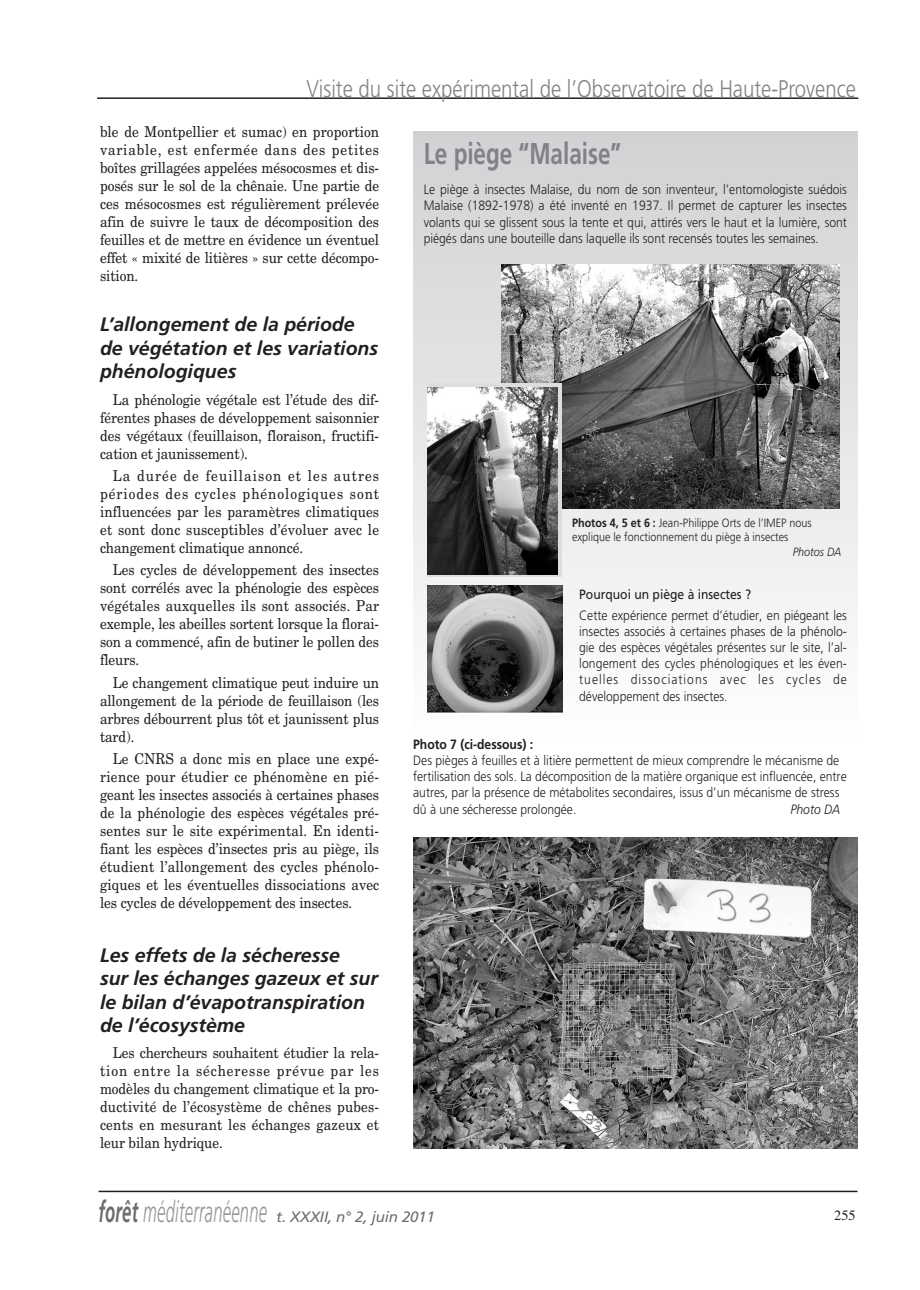
<style>
.page{position:relative;width:920px;height:1290px;background:#fff}
.page>*{position:absolute;margin:0;border:0;box-sizing:border-box;transform-origin:0 0}
.t1{font:700 30px "Frutiger";color:#808285;scale:.75 1}
.t2{font:300 24px "Frutiger";color:#808285;scale:.85 1}
.t3{font:italic 700 19.5px/23.4px "Frutiger";color:#231f20}
.t4{font:15px/18px "New Century Schlbk";letter-spacing:-.005em;color:#231f20;text-align:justify;scale:.9 1}
.t5{font:italic 15px "Frutiger";letter-spacing:-.005em;color:#6c6d70}
.t6{font:14.25px "Times";color:#231f20}
.t7{font:300 13.5px/16.2px "Frutiger";color:#231f20;text-align:justify;scale:.9 1}
.t8{font:13.5px "Frutiger";color:#231f20;scale:.9 1}
.t9{font:700 13.5px "Frutiger";color:#231f20;scale:.9 1}
.t10{font:italic 300 13.5px "Frutiger";color:#231f20;scale:.9 1}
.t11{font:300 12px/14.4px "Frutiger";color:#231f20;scale:.9 1}
.t12{font:italic 300 12px "Frutiger";color:#231f20;scale:.9 1}
.s1{font-weight:700}
.s2{font-weight:700;font-size:29.7px}
.s3{font-weight:300;font-size:29.7px;color:#939598}
</style>
<div class="page">
<hr style="left:99px;top:1191px;width:758px;height:1px;background:#231f20">
<hr style="left:97px;top:97px;width:761px;height:2px;background:#231f20">
<div style="left:413px;top:131px;width:444px;height:611px;background:linear-gradient(to bottom,#cecfd1,#f9f9f9)"></div>
<img style="left:428px;top:586px;width:134px;height:127px">
<img style="left:501px;top:265px;width:338px;height:244px">
<div style="left:428px;top:383px;width:134px;height:193px;background:#dcdddf"></div>
<img style="left:428px;top:387px;width:130px;height:188px">
<img style="left:413px;top:837px;width:444px;height:312px">
<div style="left:413px;top:739px;width:438px;height:95px;background:#fff"></div>
<h2 class="t2" style="left:306px;top:75px;width:648px">Visite du site expérimental de l’Observatoire de Haute-Provence</h2>
<h1 class="t1" style="left:424px;top:136px;width:265px">Le piège “Malaise”</h1>
<p class="t7" style="left:424px;top:181px;width:472px">Le piège à insectes Malaise, du nom de son inventeur, l’entomologiste suédois Malaise (1892-1978) a été inventé en 1937. Il permet de capturer les insectes volants qui se glissent sous la tente et qui, attirés vers le haut et la lumière, sont piégés dans une bouteille dans laquelle ils sont recensés toutes les semaines.</p>
<p class="t4" style="left:100px;top:122px;width:312px">ble de Montpellier et sumac) en proportion variable, est enfermée dans des petites boîtes grillagées appelées mésocosmes et dis&shy;posés sur le sol de la chênaie. Une partie de ces mésocosmes est régulièrement prélevée afin de suivre le taux de décomposition des feuilles et de mettre en évidence un éventuel effet « mixité de litières » sur cette décompo&shy;sition.</p>
<h3 class="t3" style="left:100px;top:313px;width:280px">L’allongement de la période de végétation et les variations phénologiques</h3>
<p class="t4" style="left:100px;top:390px;width:312px;text-indent:13px">La phénologie végétale est l’étude des dif&shy;férentes phases de développement saisonnier des végétaux (feuillaison, floraison, fructifi&shy;cation et jaunissement).</p>
<p class="t4" style="left:100px;top:466px;width:312px;text-indent:13px">La durée de feuillaison et les autres périodes des cycles phénologiques sont influencées par les paramètres climatiques et sont donc susceptibles d’évoluer avec le changement climatique annoncé.</p>
<p class="t4" style="left:100px;top:561px;width:312px;text-indent:13px">Les cycles de développement des insectes sont corrélés avec la phénologie des espèces végétales auxquelles ils sont associés. Par exemple, les abeilles sortent lorsque la florai&shy;son a commencé, afin de butiner le pollen des fleurs.</p>
<p class="t4" style="left:100px;top:673px;width:312px;text-indent:13px">Le changement climatique peut induire un allongement de la période de feuillaison (les arbres débourrent plus tôt et jaunissent plus tard).</p>
<p class="t4" style="left:100px;top:749px;width:312px;text-indent:13px">Le CNRS a donc mis en place une expé&shy;rience pour étudier ce phénomène en pié&shy;geant les insectes associés à certaines phases de la phénologie des espèces végétales pré&shy;sentes sur le site expérimental. En identi&shy;fiant les espèces d’insectes pris au piège, ils étudient l’allongement des cycles phénolo&shy;giques et les éventuelles dissociations avec les cycles de développement des insectes.</p>
<h3 class="t3" style="left:100px;top:943px;width:280px">Les effets de la sécheresse<br>sur les échanges gazeux et sur le bilan d’évapotranspiration de l’écosystème</h3>
<p class="t4" style="left:100px;top:1044px;width:312px;text-indent:13px">Les chercheurs souhaitent étudier la rela&shy;tion entre la sécheresse prévue par les modèles du changement climatique et la pro&shy;ductivité de l’écosystème de chênes pubes&shy;cents en mesurant les échanges gazeux et leur bilan hydrique.</p>
<p class="t11" style="left:572px;top:515px;width:268px"><span class="s1">Photos 4, 5 et 6 :</span> Jean-Philippe Orts de l’IMEP nous explique le fonctionnement du piège à insectes</p>
<p class="t12" style="left:793px;top:544px;width:55px">Photos DA</p>
<p class="t8" style="left:579px;top:586px;width:192px">Pourquoi un piège à insectes ?</p>
<p class="t7" style="left:579px;top:607px;width:299px">Cette expérience permet d’étudier, en piégeant les insectes associés à certaines phases de la phénolo&shy;gie des espèces végétales présentes sur le site, l’al&shy;longement des cycles phénologiques et les éven&shy;tuelles dissociations avec les cycles de développement des insectes.</p>
<p class="t9" style="left:413px;top:736px;width:135px">Photo 7 (ci-dessous) :</p>
<p class="t7" style="left:413px;top:752px;width:483px;text-align:left">Des pièges à feuilles et à litière permettent de mieux comprendre le mécanisme de fertilisation des sols. La décomposition de la matière organique est influencée, entre autres, par la présence de métabolites secondaires, issus d’un mécanisme de stress dû à une sécheresse prolongée.</p>
<p class="t10" style="left:790px;top:801px;width:57px">Photo DA</p>
<p class="t5" style="left:99px;top:1208px;width:338px"><span class="s2">forêt</span> <span class="s3">méditerranéenne</span> t. XXXII, n° 2, juin 2011</p>
<p class="t6" style="left:834px;top:1202px;width:23px">255</p>
</div>
